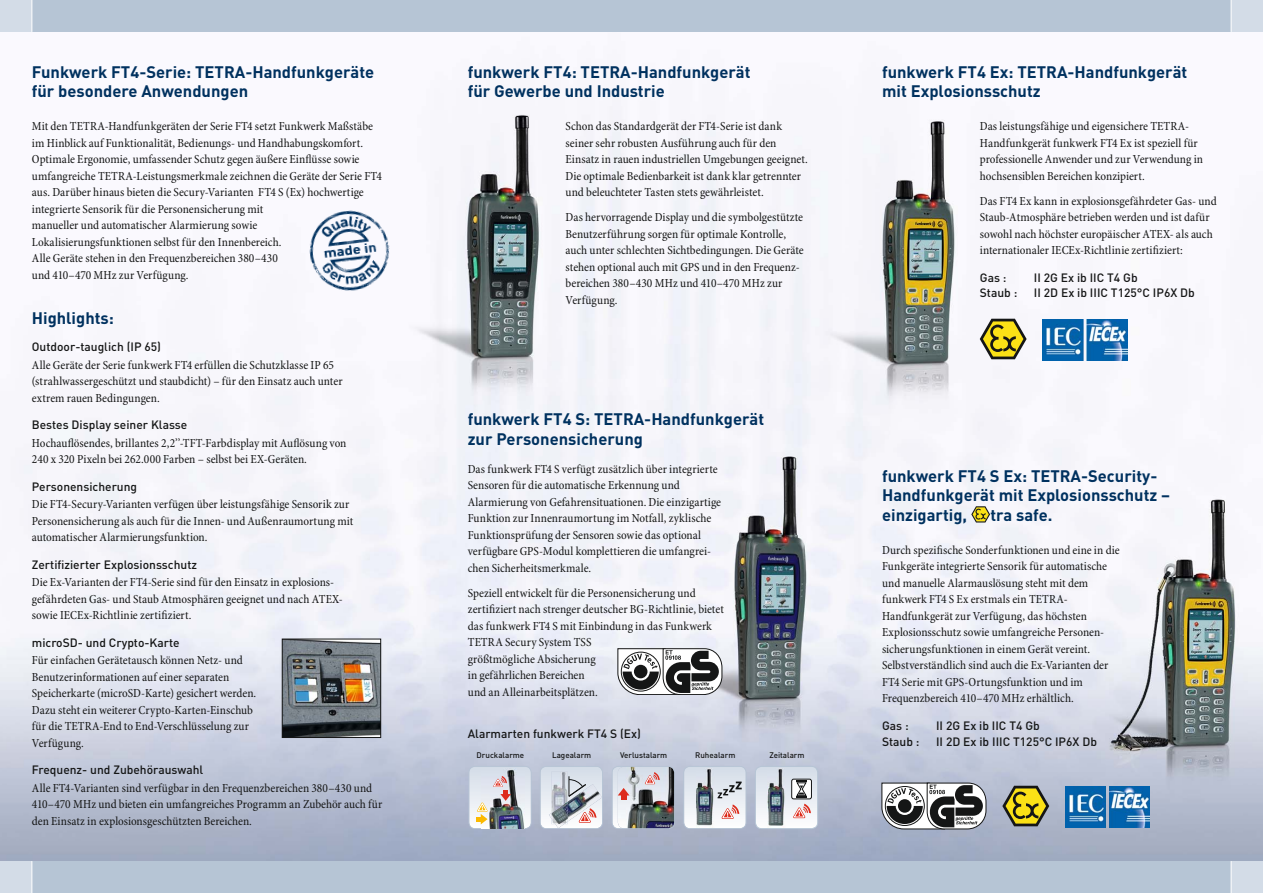
<style>
.page{position:relative;width:1263px;height:893px;background:#fff}
.page>*{position:absolute;margin:0;border:0;box-sizing:border-box;transform-origin:0 0}
.t1{font:700 16.5px/19.5px "DIN";color:#00315f}
.t2{font:condensed 12.3px/16.5px "Minion Pro";color:#151616}
.t3{font:500 12px "DIN";color:#151616}
.t4{font:500 8.1px "DIN";color:#151616}
</style>
<div class="page">
<img style="left:0;top:93px;width:1263px;height:768px">
<img style="left:612px;top:766px;width:63px;height:63px">
<img style="left:468px;top:766px;width:64px;height:63px">
<svg style="left:540px;top:766px;width:63px;height:63px"></svg>
<img style="left:551px;top:802px;width:17px;height:22px">
<svg style="left:683px;top:766px;width:63px;height:63px"></svg>
<img style="left:696px;top:769px;width:18px;height:59px">
<svg style="left:755px;top:766px;width:63px;height:63px"></svg>
<img style="left:768px;top:769px;width:18px;height:59px">
<svg style="left:971px;top:506px;width:19px;height:16px"></svg>
<svg style="left:980px;top:319px;width:46px;height:40px"></svg>
<img style="left:1087px;top:320px;width:40px;height:40px">
<img style="left:1043px;top:320px;width:40px;height:40px">
<svg style="left:1002px;top:786px;width:47px;height:40px;background:#a39943"></svg>
<img style="left:1109px;top:787px;width:41px;height:40px">
<img style="left:1065px;top:787px;width:41px;height:40px">
<img style="left:307px;top:208px;width:85px;height:85px">
<svg style="left:881px;top:783px;width:105px;height:46px"></svg>
<svg style="left:618px;top:648px;width:104px;height:47px"></svg>
<img style="left:284px;top:641px;width:95px;height:95px">
<div style="left:282px;top:639px;width:99px;height:99px;border:1px solid #151616"></div>
<div style="left:0;top:0;width:1263px;height:32px;background:#b6c5d5"></div>
<div style="left:1231px;top:0;width:32px;height:32px;background:#d3dce7"></div>
<div style="left:0;top:0;width:32px;height:32px;background:#d3dce7"></div>
<hr style="left:32px;top:0;width:1px;height:32px;background:#fff">
<hr style="left:1231px;top:0;width:1px;height:32px;background:#fff">
<div style="left:0;top:861px;width:1263px;height:32px;background:#b6c5d5"></div>
<div style="left:1231px;top:861px;width:32px;height:32px;background:#d3dce7"></div>
<div style="left:0;top:861px;width:32px;height:32px;background:#d3dce7"></div>
<hr style="left:32px;top:861px;width:1px;height:32px;background:#fff">
<hr style="left:1231px;top:861px;width:1px;height:32px;background:#fff">
<h1 class="t1" style="left:32px;top:63px;width:344px">Funkwerk FT4-Serie: TETRA-Handfunkgeräte für besondere Anwendungen</h1>
<p class="t2" style="left:32px;top:119px;width:352px">Mit den TETRA-Handfunkgeräten der Serie FT4 setzt Funkwerk Maßstäbe im Hinblick auf Funktionalität, Bedienungs- und Hand habungskomfort.<br>Optimale Ergonomie, umfassender Schutz gegen äußere Einflüsse sowie umfangreiche TETRA-Leistungsmerkmale zeichnen die Geräte der Serie FT4 aus. Darüber hinaus bieten die Secury-Varianten FT4 S (Ex) hochwertige integrierte Sensorik für die Personensicherung mit<br>manueller und automatischer Alarmierung sowie<br>Lokalisierungsfunktionen selbst für den Innenbereich.<br>Alle Geräte stehen in den Frequenz bereichen 380–430<br>und 410–470 MHz zur Verfügung.</p>
<h1 class="t1" style="left:32px;top:309px;width:84px">Highlights:</h1>
<p class="t3" style="left:32px;top:343px;width:131px">Outdoor-tauglich (IP 65)</p>
<p class="t2" style="left:32px;top:358px;width:312px">Alle Geräte der Serie funkwerk FT4 erfüllen die Schutzklasse IP 65 (strahlwasser geschützt und staubdicht) – für den Einsatz auch unter extrem rauen Bedingungen.</p>
<p class="t3" style="left:32px;top:421px;width:157px">Bestes Display seiner Klasse</p>
<p class="t2" style="left:32px;top:436px;width:316px">Hochauflösendes, brillantes 2,2’’-TFT-Farbdisplay mit Auflösung von<br>240 x 320 Pixeln bei 262.000 Farben – selbst bei EX-Geräten.</p>
<p class="t3" style="left:32px;top:482px;width:107px">Personensicherung</p>
<p class="t2" style="left:32px;top:497px;width:323px">Die FT4-Secury-Varianten verfügen über leistungsfähige Sensorik zur<br>Personen sicherung als auch für die Innen- und Außenraumortung mit automatischer Alarmierungsfunktion.</p>
<p class="t3" style="left:32px;top:560px;width:167px">Zertifizierter Explosionsschutz</p>
<p class="t2" style="left:32px;top:575px;width:312px">Die Ex-Varianten der FT4-Serie sind für den Einsatz in explosions&shy;gefährdeten Gas- und Staub Atmosphären geeignet und nach ATEX&shy;sowie IECEx-Richtlinie zertifiziert.</p>
<p class="t3" style="left:32px;top:638px;width:149px">microSD- und Crypto-Karte</p>
<p class="t2" style="left:32px;top:653px;width:226px">Für einfachen Gerätetausch können Netz- und Benutzer informationen auf einer separaten Speicherkarte (microSD-Karte) gesichert werden.<br>Dazu steht ein weiterer Crypto-Karten-Einschub für die TETRA-End to End-Verschlüsselung zur Verfügung.</p>
<p class="t3" style="left:32px;top:766px;width:173px">Frequenz- und Zubehörauswahl</p>
<p class="t2" style="left:32px;top:781px;width:352px">Alle FT4-Varianten sind verfügbar in den Frequenzbereichen 380–430 und<br>410–470 MHz und bieten ein umfangreiches Programm an Zubehör auch für den Einsatz in explosionsgeschützten Bereichen.</p>
<h1 class="t1" style="left:468px;top:63px;width:284px">funkwerk FT4: TETRA-Handfunkgerät für Gewerbe und Industrie</h1>
<h1 class="t1" style="left:882px;top:63px;width:307px">funkwerk FT4 Ex: TETRA-Handfunkgerät mit Explosionsschutz</h1>
<p class="t2" style="left:566px;top:119px;width:244px">Schon das Standardgerät der FT4-Serie ist dank seiner sehr robusten Ausführung auch für den Einsatz in rauen industriellen Umgebungen geeignet.<br>Die optimale Bedienbarkeit ist dank klar getrennter und beleuchteter Tasten stets gewährleistet.</p>
<p class="t2" style="left:566px;top:210px;width:240px">Das hervor ragende Display und die symbolgestützte Benutzerführung sorgen für optimale Kontrolle, auch unter schlechten Sicht bedingungen. Die Geräte stehen optional auch mit GPS und in den Frequenz&shy;bereichen 380–430 MHz und 410–470 MHz zur Verfügung.</p>
<h1 class="t1" style="left:468px;top:411px;width:298px">funkwerk FT4 S: TETRA-Handfunkgerät zur Personensicherung</h1>
<p class="t2" style="left:468px;top:462px;width:255px">Das funkwerk FT4 S verfügt zusätzlich über integrierte Sensoren für die automatische Erkennung und Alarmierung von Gefahrensituationen. Die einzigartige Funktion zur Innenraum ortung im Notfall, zyklische Funktionsprüfung der Sensoren sowie das optional verfügbare GPS-Modul komplettieren die umfangrei&shy;chen Sicherheitsmerkmale.</p>
<p class="t2" style="left:468px;top:586px;width:258px">Speziell entwickelt für die Personensicherung und zertifiziert nach strenger deutscher BG-Richtlinie, bietet das funkwerk FT4 S mit Einbindung in das Funkwerk TETRA Secury System TSS<br>größtmögliche Absicherung<br>in gefährlichen Bereichen<br>und an Alleinarbeitsplätzen.</p>
<p class="t3" style="left:468px;top:729px;width:175px">Alarmarten funkwerk FT4 S (Ex)</p>
<p class="t4" style="left:477px;top:752px;width:49px">Druckalarme</p>
<p class="t4" style="left:552px;top:752px;width:41px">Lagealarm</p>
<p class="t4" style="left:620px;top:752px;width:49px">Verlustalarm</p>
<p class="t4" style="left:695px;top:752px;width:42px">Ruhealarm</p>
<p class="t4" style="left:769px;top:752px;width:37px">Zeitalarm</p>
<p class="t2" style="left:980px;top:119px;width:225px">Das leistungsfähige und eigensichere TETRA-Handfunkgerät funkwerk FT4 Ex ist speziell für professionelle Anwender und zur Verwendung in hochsensiblen Bereichen konzipiert.</p>
<p class="t2" style="left:980px;top:194px;width:238px">Das FT4 Ex kann in explosionsgefährdeter Gas- und Staub-Atmosphäre betrieben werden und ist dafür sowohl nach höchster europäischer ATEX- als auch internationaler IECEx-Richtlinie zertifiziert:</p>
<p class="t3" style="left:980px;top:273px;width:28px">Gas :</p>
<p class="t3" style="left:1034px;top:273px;width:105px">II 2G Ex ib IIC T4 Gb</p>
<p class="t3" style="left:980px;top:289px;width:39px">Staub :</p>
<p class="t3" style="left:1034px;top:289px;width:162px">II 2D Ex ib IIIC T125°C IP6X Db</p>
<h1 class="t1" style="left:882px;top:467px;width:290px">funkwerk FT4 S Ex: TETRA-Security-<br>Handfunkgerät mit Explosions schutz – einzigartig,</h1>
<h1 class="t1" style="left:990px;top:506px;width:63px">tra safe.</h1>
<p class="t2" style="left:882px;top:543px;width:239px">Durch spezifische Sonderfunktionen und eine in die Funkgeräte integrierte Sensorik für automatische und manuelle Alarmauslösung steht mit dem funkwerk FT4 S Ex erstmals ein TETRA-Handfunkgerät zur Verfügung, das höchsten Explosionsschutz sowie umfangreiche Personen&shy;sicherungsfunktionen in einem Gerät vereint.<br>Selbstverständlich sind auch die Ex-Varianten der FT4 Serie mit GPS-Ortungs funktion und im Frequenzbereich 410–470 MHz erhältlich.</p>
<p class="t3" style="left:882px;top:721px;width:28px">Gas :</p>
<p class="t3" style="left:936px;top:721px;width:105px">II 2G Ex ib IIC T4 Gb</p>
<p class="t3" style="left:882px;top:737px;width:39px">Staub :</p>
<p class="t3" style="left:936px;top:737px;width:162px">II 2D Ex ib IIIC T125°C IP6X Db</p>
</div>
